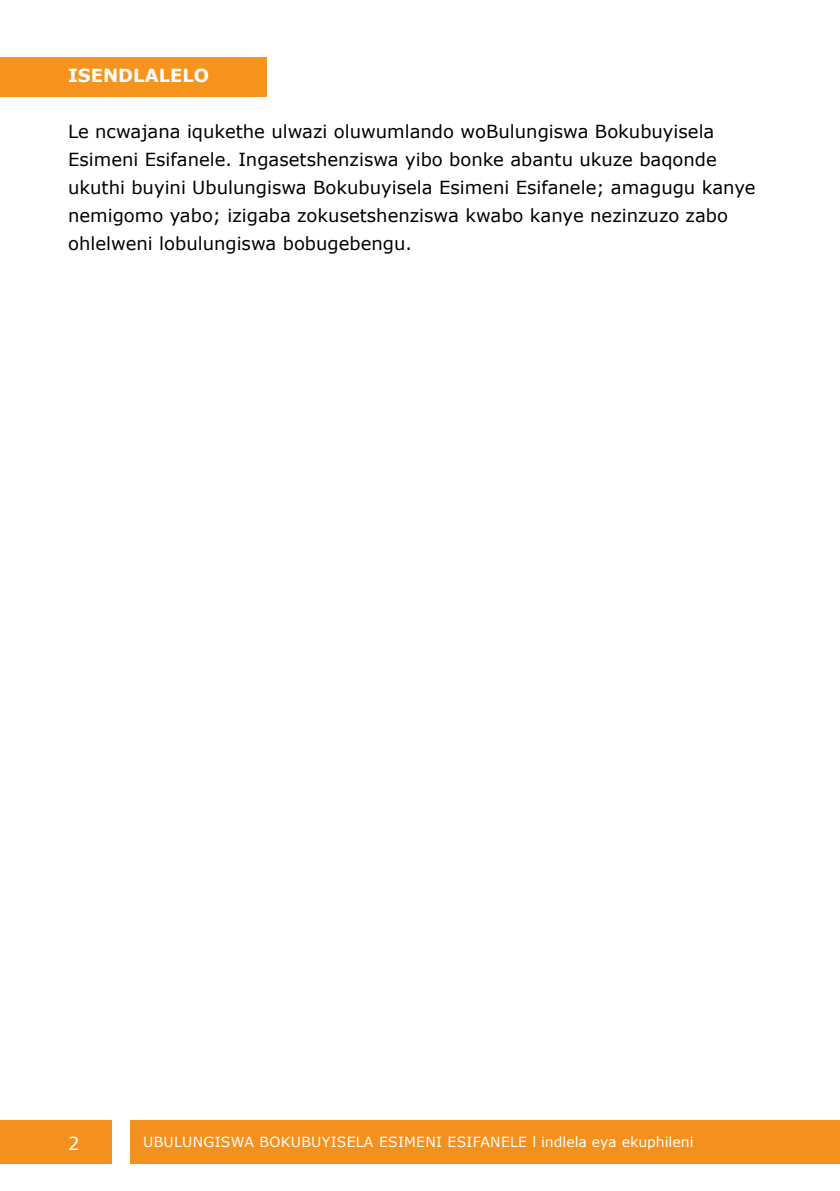
<style>
.page{position:relative;width:840px;height:1191px;background:#fff}
.page>*{position:absolute;margin:0;border:0;box-sizing:border-box;transform-origin:0 0}
.t1{font:18px/28px "Verdana";color:#000}
.t2{font:700 18px "Verdana";color:#fff}
.t3{font:18px "Verdana";color:#fff}
.t4{font:14px "Verdana";letter-spacing:.02em;color:#fff}
</style>
<div class="page">
<div style="left:0;top:1120px;width:111px;height:43px;background:#f4901d"></div>
<div style="left:130px;top:1120px;width:709px;height:43px;background:#f4901d"></div>
<hr style="left:839px;top:1120px;width:1px;height:43px;background:#f4901d">
<div style="left:0;top:57px;width:266px;height:40px;background:#f7941e"></div>
<p class="t2" style="left:68px;top:64px;width:143px">ISENDLALELO</p>
<p class="t1" style="left:68px;top:117px;width:688px">Le ncwajana iqukethe ulwazi oluwumlando woBulungiswa Bokubuyisela Esimeni Esifanele. Ingasetshenziswa yibo bonke abantu ukuze baqonde ukuthi buyini Ubulungiswa Bokubuyisela Esimeni Esifanele; amagugu kanye nemigomo yabo; izigaba zokusetshenziswa kwabo kanye nezinzuzo zabo ohlelweni lobulungiswa bobugebengu.</p>
<p class="t3" style="left:68px;top:1132px;width:13px">2</p>
<p class="t4" style="left:143px;top:1133px;width:551px">UBULUNGISWA BOKUBUYISELA ESIMENI ESIFANELE l indlela eya ekuphileni</p>
</div>
